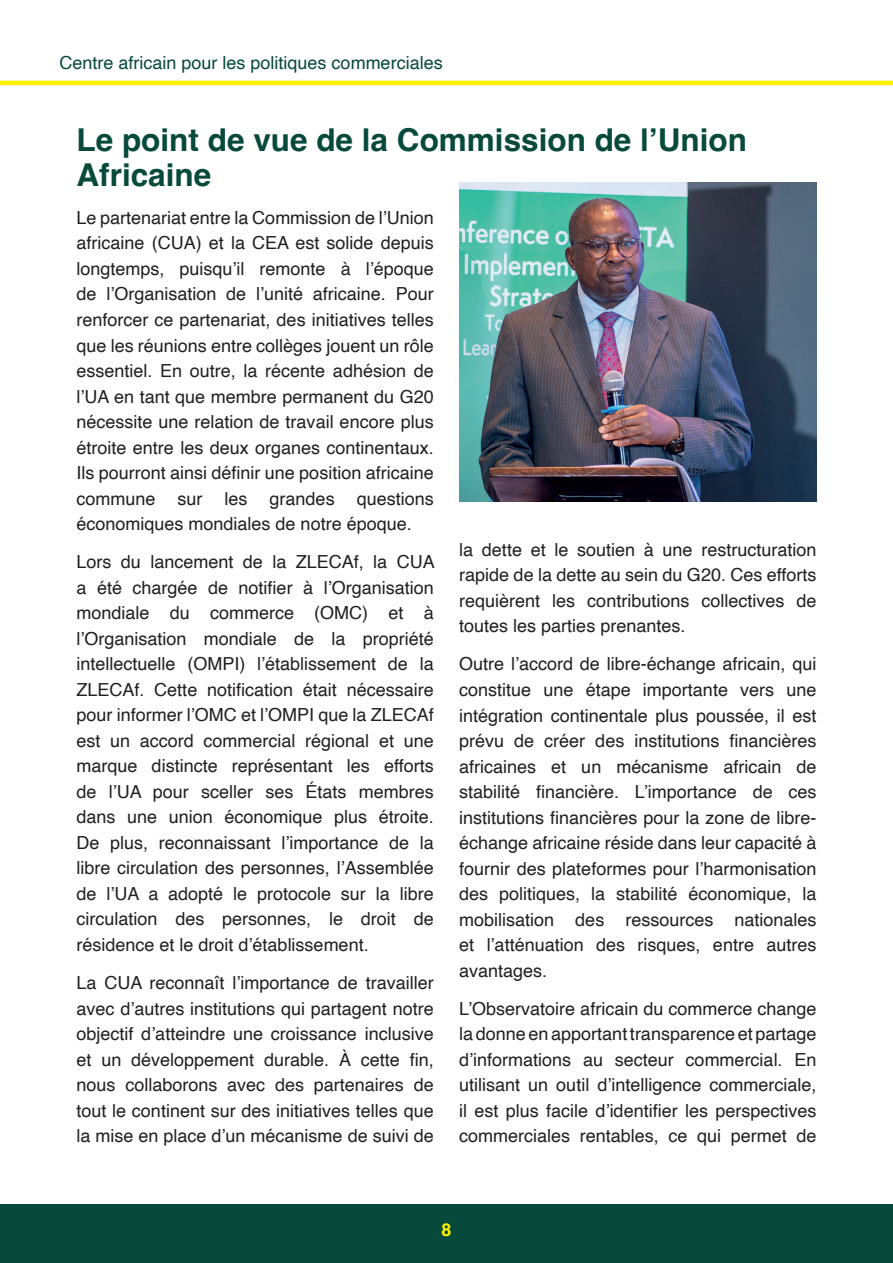
<style>
.page{position:relative;width:893px;height:1263px;background:#fff}
.page>*{position:absolute;margin:0;border:0;box-sizing:border-box;transform-origin:0 0}
.t1{font:700 31.5px/34.5px "Helvetica";color:#074a3c}
.t2{font:18px/25.5px "Helvetica";color:#231f20;text-align:justify}
.t3{font:18px "Helvetica";color:#074a3c}
.t4{font:700 18px "Helvetica";color:#fff101}
</style>
<div class="page">
<div style="left:0;top:1204px;width:893px;height:59px;background:#074a3c"></div>
<hr style="left:0;top:81px;width:893px;height:4px;background:#fff101">
<img style="left:459px;top:183px;width:357px;height:319px">
<p class="t3" style="left:60px;top:49px;width:385px">Centre africain pour les politiques commerciales</p>
<h1 class="t1" style="left:77px;top:126px;width:672px">Le point de vue de la Commission de l’Union<br>Africaine</h1>
<p class="t2" style="left:77px;top:205px;width:359px">Le partenariat entre la Commission de l’Union africaine (CUA) et la CEA est solide depuis longtemps, puisqu’il remonte à l’époque de l’Organisation de l’unité africaine. Pour renforcer ce partenariat, des initiatives telles que les réunions entre collèges jouent un rôle essentiel. En outre, la récente adhésion de l’UA en tant que membre permanent du G20 nécessite une relation de travail encore plus étroite entre les deux organes continentaux.<br>Ils pourront ainsi définir une position africaine commune sur les grandes questions économiques mondiales de notre époque.</p>
<p class="t2" style="left:77px;top:550px;width:360px">Lors du lancement de la ZLECAf, la CUA a été chargée de notifier à l’Organisation mondiale du commerce (OMC) et à l’Organisation mondiale de la propriété intellectuelle (OMPI) l’établissement de la ZLECAf. Cette notification était nécessaire pour informer l’OMC et l’OMPI que la ZLECAf est un accord commercial régional et une marque distincte représentant les efforts de l’UA pour sceller ses États membres dans une union économique plus étroite.<br>De plus, reconnaissant l’importance de la libre circulation des personnes, l’Assemblée de l’UA a adopté le protocole sur la libre circulation des personnes, le droit de résidence et le droit d’établissement.</p>
<p class="t2" style="left:77px;top:971px;width:359px">La CUA reconnaît l’importance de travailler avec d’autres institutions qui partagent notre objectif d’atteindre une croissance inclusive et un développement durable. À cette fin, nous collaborons avec des partenaires de tout le continent sur des initiatives telles que la mise en place d’un mécanisme de suivi de</p>
<p class="t2" style="left:459px;top:537px;width:359px">la dette et le soutien à une restructuration rapide de la dette au sein du G20. Ces efforts requièrent les contributions collectives de toutes les parties prenantes.</p>
<p class="t2" style="left:459px;top:652px;width:359px">Outre l’accord de libre-échange africain, qui constitue une étape importante vers une intégration continentale plus poussée, il est prévu de créer des institutions financières africaines et un mécanisme africain de stabilité financière. L’importance de ces institutions financières pour la zone de libre&shy;échange africaine réside dans leur capacité à fournir des plateformes pour l’harmonisation des politiques, la stabilité économique, la mobilisation des ressources nationales et l’atténuation des risques, entre autres avantages.</p>
<p class="t2" style="left:459px;top:996px;width:359px">L’Observatoire africain du commerce change la donne en apportant transparence et partage d’informations au secteur commercial. En utilisant un outil d’intelligence commerciale, il est plus facile d’identifier les perspectives commerciales rentables, ce qui permet de</p>
<p class="t4" style="left:441px;top:1218px;width:12px">8</p>
</div>
